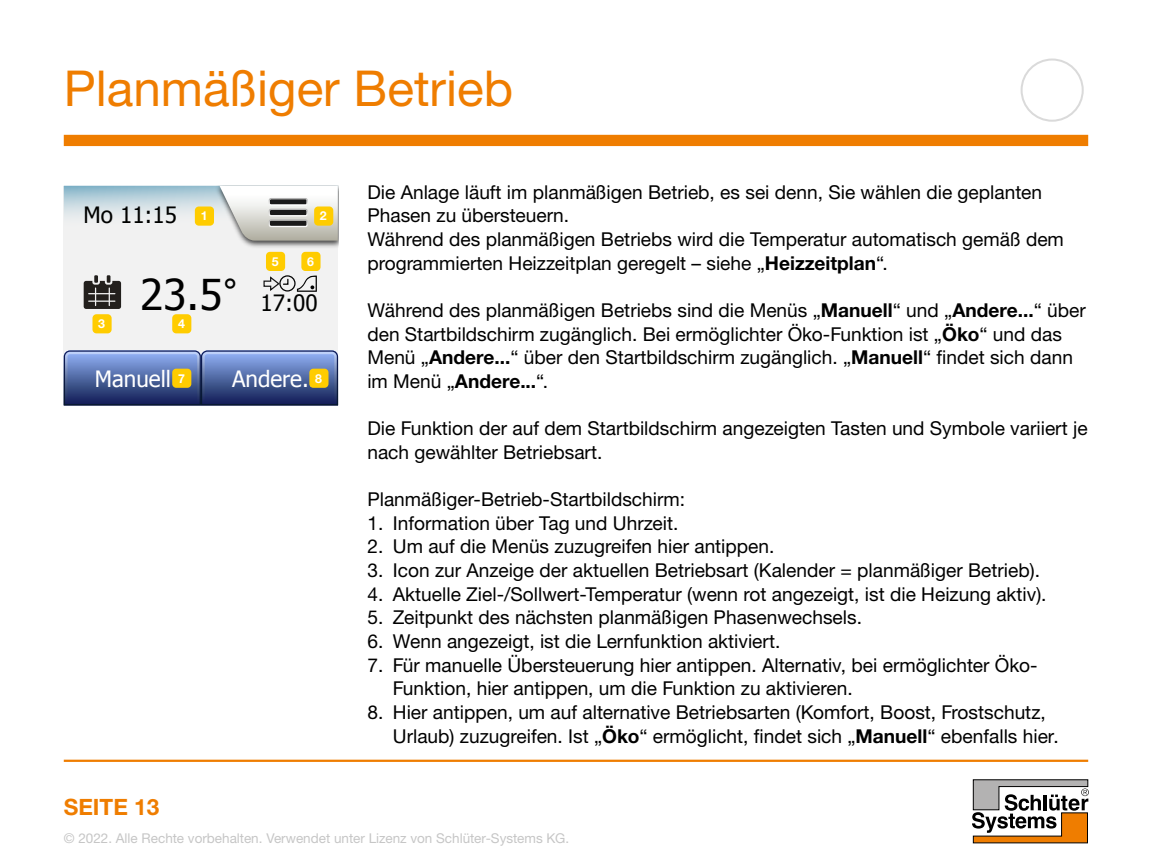
<style>
.page{position:relative;width:1152px;height:865px;background:#fff}
.page>*{position:absolute;margin:0;border:0;box-sizing:border-box;transform-origin:0 0}
.t1{font:49.5px "Helvetica Neue LTW1 G";color:#ef7d00}
.t2{font:27.45px "Tahoma";color:#000100}
.t3{font:22.5px "Tahoma";color:#000100}
.t4{font:22.5px "Tahoma";color:#fff}
.t5{font:700 22.5px "Helvetica Neue LTW1 G";color:#ef7d00}
.t6{font:19.12px/23.6px "Helvetica Neue LTW1 G";color:#000}
.t7{font:13.5px "Helvetica Neue LTW1 G";color:#c6c6c6}
.t8{font:700 12.38px "Helvetica Neue LTW1 G";color:#fff}
.s1{font-size:42.3px;color:#000}
.s2{font-weight:700}
</style>
<div class="page">
<div style="left:64px;top:135px;width:1024px;height:11px;background:#ef7d00"></div>
<hr style="left:64px;top:759px;width:1024px;height:2px;background:#ef7d00">
<svg style="left:972px;top:779px;width:117px;height:64px"></svg>
<div style="left:1020px;top:58px;width:64px;height:64px;border:2px solid #dadada;border-radius:50%"></div>
<div style="left:64px;top:186px;width:274px;height:219px;background:#f2f2f2"></div>
<img style="left:241px;top:240px;width:97px;height:8px">
<svg style="left:64px;top:186px;width:274px;height:54px"></svg>
<svg style="left:64px;top:350px;width:274px;height:55px;background:#51679f"></svg>
<svg style="left:297px;top:275px;width:20px;height:17px"></svg>
<div style="left:279px;top:275px;width:17px;height:16px;border:1px solid #000;border-radius:50%"></div>
<svg style="left:263px;top:275px;width:26px;height:16px"></svg>
<div style="left:84px;top:281px;width:37px;height:28px;background:#23201d;border-radius:2px"></div>
<svg style="left:89px;top:275px;width:26px;height:30px"></svg>
<hr style="left:89px;top:300px;width:26px;height:2px;background:#f2f2f2">
<div style="left:195px;top:206px;width:19px;height:19px;background:#fc0;border-radius:4px"></div>
<div style="left:314px;top:206px;width:19px;height:19px;background:#fc0;border-radius:4px"></div>
<div style="left:92px;top:314px;width:20px;height:19px;background:#fc0;border-radius:4px"></div>
<div style="left:172px;top:314px;width:19px;height:19px;background:#fc0;border-radius:4px"></div>
<div style="left:266px;top:252px;width:19px;height:19px;background:#fc0;border-radius:4px"></div>
<div style="left:301px;top:252px;width:19px;height:19px;background:#fc0;border-radius:4px"></div>
<div style="left:172px;top:368px;width:19px;height:19px;background:#fc0;border-radius:4px"></div>
<div style="left:309px;top:368px;width:19px;height:19px;background:#fc0;border-radius:4px"></div>
<h1 class="t1" style="left:64px;top:57px;width:451px">Planmäßiger Betrieb</h1>
<p class="t3" style="left:84px;top:201px;width:95px">Mo 11:15</p>
<p class="t8" style="left:201px;top:208px;width:8px">1</p>
<p class="t8" style="left:320px;top:208px;width:8px">2</p>
<p class="t8" style="left:272px;top:254px;width:8px">5</p>
<p class="t8" style="left:307px;top:254px;width:8px">6</p>
<p class="t3" style="left:140px;top:288px;width:179px"><span class="s1">23.5</span> 17:00</p>
<h2 class="t2" style="left:224px;top:271px;width:14px">°</h2>
<p class="t8" style="left:98px;top:316px;width:8px">3</p>
<p class="t8" style="left:178px;top:316px;width:8px">4</p>
<p class="t4" style="left:95px;top:364px;width:78px">Manuell</p>
<p class="t4" style="left:232px;top:364px;width:92px">Andere...</p>
<p class="t8" style="left:178px;top:370px;width:8px">7</p>
<p class="t8" style="left:315px;top:370px;width:8px">8</p>
<p class="t6" style="left:367px;top:180px;width:698px">Die Anlage läuft im planmäßigen Betrieb, es sei denn, Sie wählen die geplanten Phasen zu übersteuern.<br>Während des planmäßigen Betriebs wird die Temperatur automatisch gemäß dem programmierten Heizzeitplan geregelt – siehe „<span class="s2">Heizzeitplan</span>“.</p>
<p class="t6" style="left:367px;top:298px;width:720px">Während des planmäßigen Betriebs sind die Menüs „<span class="s2">Manuell</span>“ und „<span class="s2">Andere...</span>“ über den Startbildschirm zugänglich. Bei ermöglichter Öko-Funktion ist „<span class="s2">Öko</span>“ und das Menü „<span class="s2">Andere...</span>“ über den Startbildschirm zugänglich. „<span class="s2">Manuell</span>“ findet sich dann im Menü „<span class="s2">Andere...</span>“.</p>
<p class="t6" style="left:367px;top:416px;width:722px">Die Funktion der auf dem Startbildschirm angezeigten Tasten und Symbole variiert je nach gewählter Betriebsart.</p>
<p class="t6" style="left:367px;top:487px;width:319px">Planmäßiger-Betrieb-Startbildschirm:</p>
<p class="t6" style="left:367px;top:511px;width:312px">1. Information über Tag und Uhrzeit.</p>
<p class="t6" style="left:367px;top:534px;width:409px">2. Um auf die Menüs zuzugreifen hier antippen.</p>
<p class="t6" style="left:367px;top:558px;width:674px">3. Icon zur Anzeige der aktuellen Betriebsart (Kalender = planmäßiger Betrieb).</p>
<p class="t6" style="left:367px;top:581px;width:681px">4. Aktuelle Ziel-/Sollwert-Temperatur (wenn rot angezeigt, ist die Heizung aktiv).</p>
<p class="t6" style="left:367px;top:605px;width:496px">5. Zeitpunkt des nächsten planmäßigen Phasenwechsels.</p>
<p class="t6" style="left:367px;top:629px;width:414px">6. Wenn angezeigt, ist die Lernfunktion aktiviert.</p>
<p class="t6" style="left:393px;top:652px;width:646px;text-indent:-26px">7. Für manuelle Übersteuerung hier antippen. Alternativ, bei ermöglichter Öko-<br>Funktion, hier antippen, um die Funktion zu aktivieren.</p>
<p class="t6" style="left:393px;top:700px;width:667px;text-indent:-26px">8. Hier antippen, um auf alternative Betriebsarten (Komfort, Boost, Frostschutz,<br>Urlaub) zuzugreifen. Ist „<span class="s2">Öko</span>“ ermöglicht, findet sich „<span class="s2">Manuell</span>“ ebenfalls hier.</p>
<p class="t5" style="left:64px;top:793px;width:97px">SEITE 13</p>
<p class="t7" style="left:64px;top:829px;width:507px">© 2022. Alle Rechte vorbehalten. Verwendet unter Lizenz von Schlüter-Systems KG.</p>
</div>
